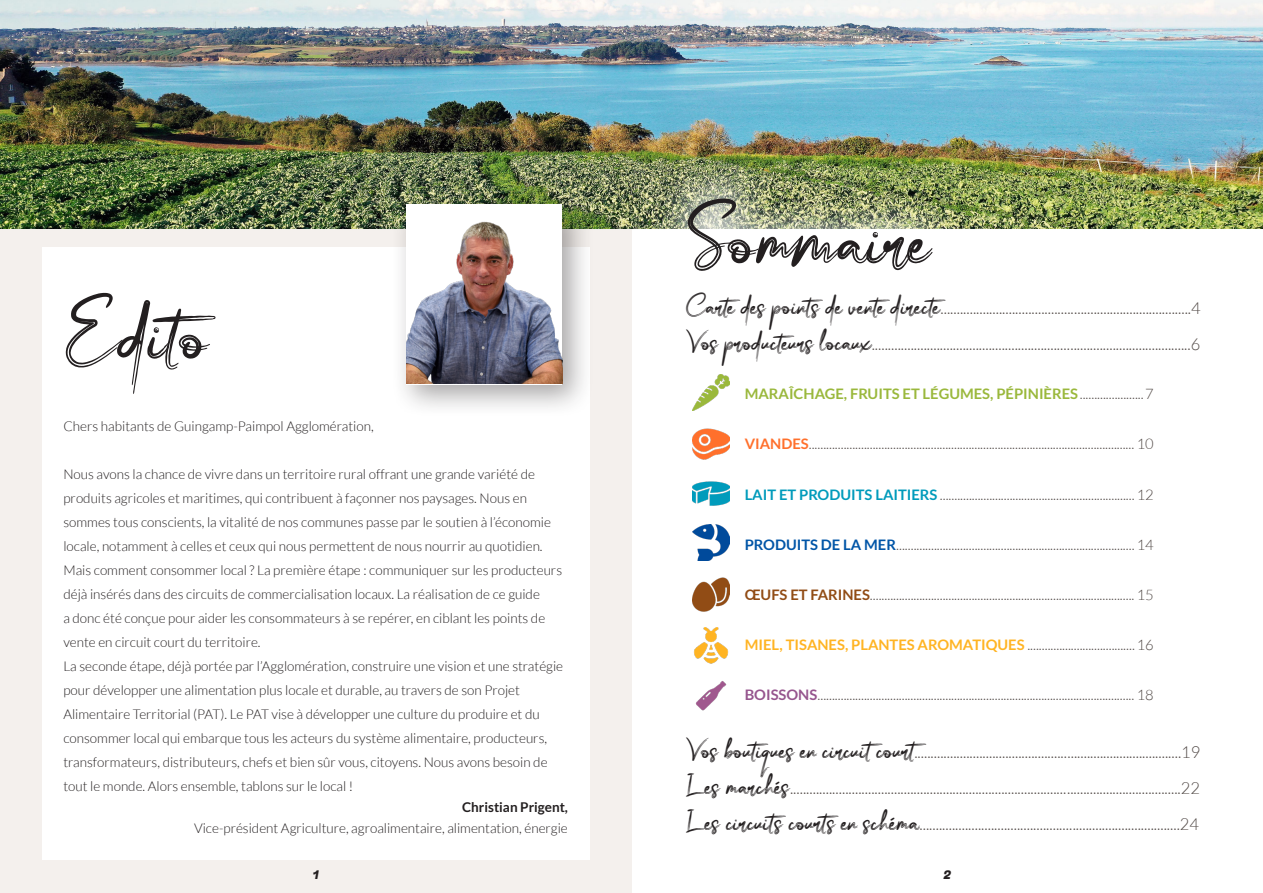
<style>
.page{position:relative;width:1263px;height:893px;background:#fff}
.page>*{position:absolute;margin:0;border:0;box-sizing:border-box;transform-origin:0 0}
.t1{font:90px "Bassy";color:#231f20}
.t2{font:300 16.5px "Lato";color:#524a47}
.t3{font:300 14.55px "Lato";color:#524a47}
.t4{font:700 14.55px "Lato";color:#9ab83c}
.t5{font:300 13.5px/24px "Lato";color:#231f20}
.t6{font:700 13.5px "Lato";color:#231f20}
.t7{font:12px "Fugaz One";color:#231f20}
.s1{font-family:"Bassy";font-weight:400;font-size:30px;color:#231f20}
.s2{font-weight:300;color:#524a47}
.s3{font-weight:700;color:#ff702c}
.s4{font-weight:700;color:#009bbb}
.s5{font-weight:700;color:#0155a7}
.s6{font-weight:700;color:#914c15}
.s7{font-weight:700;color:#ffb423}
.s8{font-weight:700;color:#96558e}
</style>
<div class="page">
<img style="left:693px;top:374px;width:36px;height:36px">
<img style="left:693px;top:428px;width:36px;height:32px">
<img style="left:693px;top:481px;width:36px;height:25px">
<img style="left:693px;top:525px;width:36px;height:36px">
<img style="left:693px;top:577px;width:36px;height:35px">
<img style="left:694px;top:627px;width:35px;height:36px">
<img style="left:695px;top:681px;width:32px;height:30px">
<div style="left:0;top:0;width:631px;height:893px;background:#f4f0ed"></div>
<div style="left:42px;top:247px;width:547px;height:613px;background:#fff"></div>
<img style="left:0;top:0;width:1263px;height:228px">
<div style="left:391px;top:190px;width:204px;height:228px;background:#231f20;opacity:.4"></div>
<img style="left:406px;top:205px;width:156px;height:179px">
<img style="left:646px;top:156px;width:328px;height:73px">
<p class="t1" style="left:63px;top:275px;width:169px">Edito</p>
<p class="t5" style="left:63px;top:414px;width:312px">Chers habitants de Guingamp-Paimpol Agglomération,</p>
<p class="t5" style="left:63px;top:462px;width:489px">Nous avons la chance de vivre dans un territoire rural offrant une grande variété de produits agricoles et maritimes, qui contribuent à façonner nos paysages. Nous en sommes tous conscients, la vitalité de nos communes passe par le soutien à l’économie locale, notamment à celles et ceux qui nous permettent de nous nourrir au quotidien.</p>
<p class="t5" style="left:63px;top:558px;width:500px">Mais comment consommer local ? La première étape : communiquer sur les producteurs déjà insérés dans des circuits de commercialisation locaux. La réalisation de ce guide<br>a donc été conçue pour aider les consommateurs à se repérer, en ciblant les points de vente en circuit court du territoire.</p>
<p class="t5" style="left:63px;top:654px;width:501px">La seconde étape, déjà portée par l’Agglomération, construire une vision et une stratégie pour développer une alimentation plus locale et durable, au travers de son Projet Alimentaire Territorial (PAT). Le PAT vise à développer une culture du produire et du consommer local qui embarque tous les acteurs du système alimentaire, producteurs, transformateurs, distributeurs, chefs et bien sûr vous, citoyens. Nous avons besoin de tout le monde. Alors ensemble, tablons sur le local !</p>
<p class="t6" style="left:462px;top:799px;width:107px">Christian Prigent,</p>
<p class="t5" style="left:194px;top:816px;width:375px">Vice-président Agriculture, agroalimentaire, alimentation, énergie</p>
<p class="t1" style="left:685px;top:180px;width:247px">Sommaire</p>
<p class="t2" style="left:685px;top:299px;width:517px"><span class="s1">Carte des points de vente directe</span>.............................................................................4</p>
<p class="t2" style="left:685px;top:335px;width:516px"><span class="s1">Vos producteurs locaux</span>..................................................................................................6</p>
<p class="t4" style="left:745px;top:386px;width:411px">MARAÎCHAGE, FRUITS ET LÉGUMES, PÉPINIÈRES<span class="s2">......................7</span></p>
<p class="t3" style="left:745px;top:436px;width:411px"><span class="s3">VIANDES</span>................................................................................................................ 10</p>
<p class="t3" style="left:745px;top:487px;width:411px"><span class="s4">LAIT ET PRODUITS LAITIERS</span> ...................................................................12</p>
<p class="t3" style="left:745px;top:537px;width:411px"><span class="s5">PRODUITS DE LA MER</span>..................................................................................14</p>
<p class="t3" style="left:745px;top:587px;width:411px"><span class="s6">ŒUFS ET FARINES</span>........................................................................................... 15</p>
<p class="t3" style="left:745px;top:637px;width:411px"><span class="s7">MIEL, TISANES, PLANTES AROMATIQUES</span> .....................................16</p>
<p class="t3" style="left:745px;top:687px;width:411px"><span class="s8">BOISSONS</span>............................................................................................................. 18</p>
<p class="t2" style="left:685px;top:743px;width:516px"><span class="s1">Vos boutiques en circuitcourt</span>..................................................................................19</p>
<p class="t2" style="left:685px;top:779px;width:516px"><span class="s1">Les marchés</span>........................................................................................................................22</p>
<p class="t2" style="left:685px;top:815px;width:515px"><span class="s1">Les circuits courts en schéma</span>................................................................................24</p>
<p class="t7" style="left:313px;top:866px;width:8px">1</p>
<p class="t7" style="left:943px;top:866px;width:9px">2</p>
</div>
